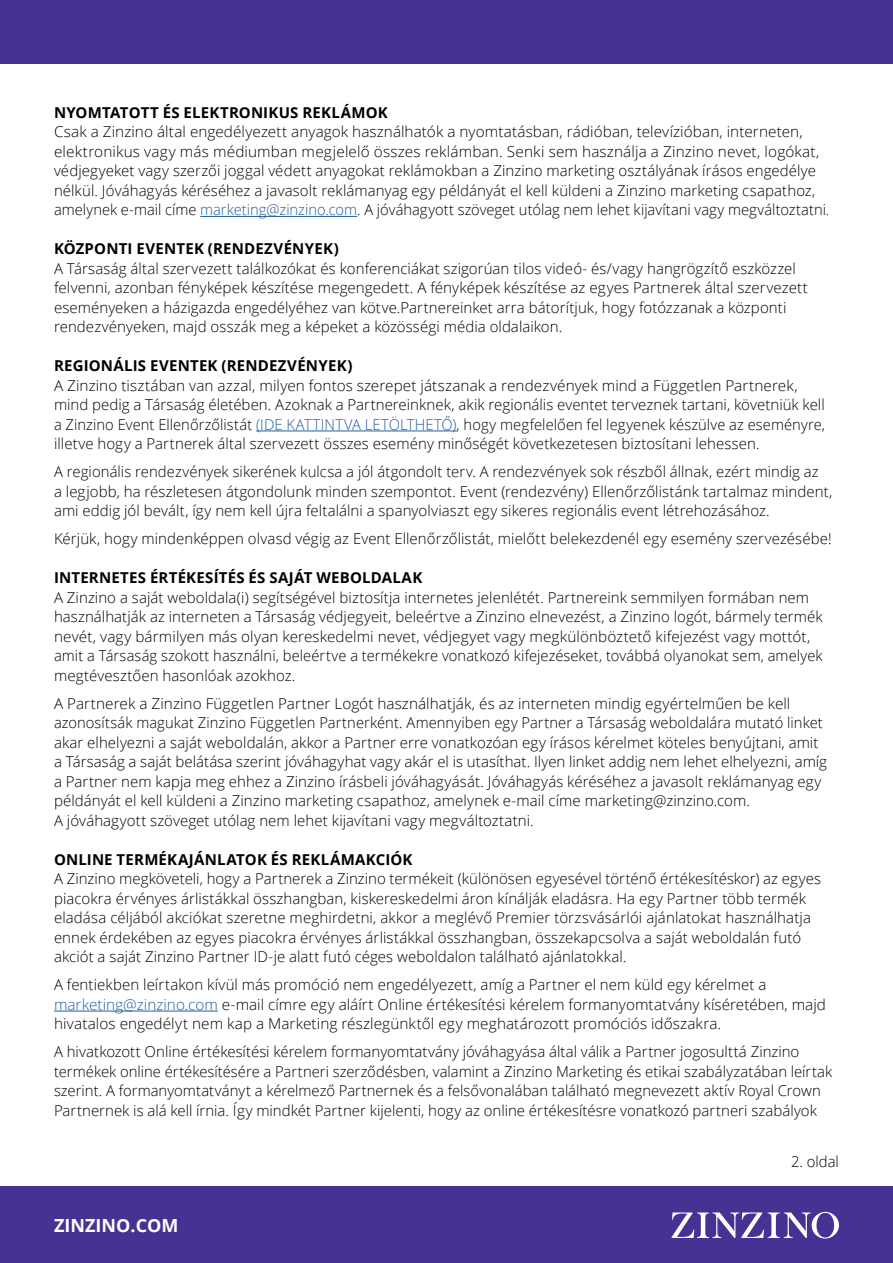
<style>
.page{position:relative;width:893px;height:1263px;background:#fff}
.page>*{position:absolute;margin:0;border:0;box-sizing:border-box;transform-origin:0 0}
.t1{font:700 18px "Open Sans";color:#fff}
.t2{font:300 15px/19.5px "Open Sans";letter-spacing:.005em;color:#000}
.t3{font:700 15px "Open Sans";letter-spacing:.015em;color:#000}
.s1{color:#215e9e}
</style>
<div class="page">
<div style="left:0;top:1186px;width:893px;height:77px;background:#473192"></div>
<svg style="left:671px;top:1212px;width:168px;height:26px"></svg>
<div style="left:0;top:0;width:893px;height:64px;background:#473192"></div>
<hr style="left:200px;top:216px;width:157px;height:1px;background:#215e9e">
<hr style="left:256px;top:431px;width:201px;height:1px;background:#215e9e">
<hr style="left:54px;top:1011px;width:164px;height:1px;background:#215e9e">
<p class="t3" style="left:54px;top:102px;width:335px">NYOMTATOTT ÉS ELEKTRONIKUS REKLÁMOK</p>
<p class="t2" style="left:54px;top:122px;width:777px">Csak a Zinzino által engedélyezett anyagok használhatók a nyomtatásban, rádióban, televízióban, interneten, elektronikus vagy más médiumban megjelelő összes reklámban. Senki sem használja a Zinzino nevet, logókat, védjegyeket vagy szerzői joggal védett anyagokat reklámokban a Zinzino marketing osztályának írásos engedélye nélkül. Jóváhagyás kéréséhez a javasolt reklámanyag egy példányát el kell küldeni a Zinzino marketing csapathoz, amelynek e-mail címe <span class="s1">marketing@zinzino.com</span>. A jóváhagyott szöveget utólag nem lehet kijavítani vagy megváltoztatni.</p>
<p class="t3" style="left:54px;top:238px;width:286px">KÖZPONTI EVENTEK (RENDEZVÉNYEK)</p>
<p class="t2" style="left:54px;top:258px;width:755px">A Társaság által szervezett találkozókat és konferenciákat szigorúan tilos videó- és/vagy hangrögzítő eszközzel felvenni, azonban fényképek készítése megengedett. A fényképek készítése az egyes Partnerek által szervezett eseményeken a házigazda engedélyéhez van kötve.Partnereinket arra bátorítjuk, hogy fotózzanak a központi rendezvényeken, majd osszák meg a képeket a közösségi média oldalaikon.</p>
<p class="t3" style="left:54px;top:355px;width:300px">REGIONÁLIS EVENTEK (RENDEZVÉNYEK)</p>
<p class="t2" style="left:54px;top:375px;width:772px">A Zinzino tisztában van azzal, milyen fontos szerepet játszanak a rendezvények mind a Független Partnerek, mind pedig a Társaság életében. Azoknak a Partnereinknek, akik regionális eventet terveznek tartani, követniük kell a Zinzino Event Ellenőrzőlistát <span class="s1">(IDE KATTINTVA LETÖLTHETŐ)</span>, hogy megfelelően fel legyenek készülve az eseményre, illetve hogy a Partnerek által szervezett összes esemény minőségét következetesen biztosítani lehessen.</p>
<p class="t2" style="left:54px;top:462px;width:780px">A regionális rendezvények sikerének kulcsa a jól átgondolt terv. A rendezvények sok részből állnak, ezért mindig az<br>a legjobb, ha részletesen átgondolunk minden szempontot. Event (rendezvény) Ellenőrzőlistánk tartalmaz mindent, ami eddig jól bevált, így nem kell újra feltalálni a spanyolviaszt egy sikeres regionális event létrehozásához.</p>
<p class="t2" style="left:54px;top:529px;width:779px">Kérjük, hogy mindenképpen olvasd végig az Event Ellenőrzőlistát, mielőtt belekezdenél egy esemény szervezésébe!</p>
<p class="t3" style="left:54px;top:567px;width:370px">INTERNETES ÉRTÉKESÍTÉS ÉS SAJÁT WEBOLDALAK</p>
<p class="t2" style="left:54px;top:587px;width:770px">A Zinzino a saját weboldala(i) segítségével biztosítja internetes jelenlétét. Partnereink semmilyen formában nem használhatják az interneten a Társaság védjegyeit, beleértve a Zinzino elnevezést, a Zinzino logót, bármely termék nevét, vagy bármilyen más olyan kereskedelmi nevet, védjegyet vagy megkülönböztető kifejezést vagy mottót, amit a Társaság szokott használni, beleértve a termékekre vonatkozó kifejezéseket, továbbá olyanokat sem, amelyek megtévesztően hasonlóak azokhoz.</p>
<p class="t2" style="left:54px;top:693px;width:775px">A Partnerek a Zinzino Független Partner Logót használhatják, és az interneten mindig egyértelműen be kell azonosítsák magukat Zinzino Független Partnerként. Amennyiben egy Partner a Társaság weboldalára mutató linket akar elhelyezni a saját weboldalán, akkor a Partner erre vonatkozóan egy írásos kérelmet köteles benyújtani, amit a Társaság a saját belátása szerint jóváhagyhat vagy akár el is utasíthat. Ilyen linket addig nem lehet elhelyezni, amíg a Partner nem kapja meg ehhez a Zinzino írásbeli jóváhagyását. Jóváhagyás kéréséhez a javasolt reklámanyag egy példányát el kell küldeni a Zinzino marketing csapathoz, amelynek e-mail címe marketing@zinzino.com.<br>A jóváhagyott szöveget utólag nem lehet kijavítani vagy megváltoztatni.</p>
<p class="t3" style="left:54px;top:849px;width:360px">ONLINE TERMÉKAJÁNLATOK ÉS REKLÁMAKCIÓK</p>
<p class="t2" style="left:54px;top:869px;width:768px">A Zinzino megköveteli, hogy a Partnerek a Zinzino termékeit (különösen egyesével történő értékesítéskor) az egyes piacokra érvényes árlistákkal összhangban, kiskereskedelmi áron kínálják eladásra. Ha egy Partner több termék eladása céljából akciókat szeretne meghirdetni, akkor a meglévő Premier törzsvásárlói ajánlatokat használhatja ennek érdekében az egyes piacokra érvényes árlistákkal összhangban, összekapcsolva a saját weboldalán futó akciót a saját Zinzino Partner ID-je alatt futó céges weboldalon található ajánlatokkal.</p>
<p class="t2" style="left:54px;top:975px;width:773px">A fentiekben leírtakon kívül más promóció nem engedélyezett, amíg a Partner el nem küld egy kérelmet a <span class="s1">marketing@zinzino.com</span> e-mail címre egy aláírt Online értékesítési kérelem formanyomtatvány kíséretében, majd hivatalos engedélyt nem kap a Marketing részlegünktől egy meghatározott promóciós időszakra.</p>
<p class="t2" style="left:54px;top:1042px;width:780px">A hivatkozott Online értékesítési kérelem formanyomtatvány jóváhagyása által válik a Partner jogosulttá Zinzino termékek online értékesítésére a Partneri szerződésben, valamint a Zinzino Marketing és etikai szabályzatában leírtak szerint. A formanyomtatványt a kérelmező Partnernek és a felsővonalában található megnevezett aktív Royal Crown Partnernek is alá kell írnia. Így mindkét Partner kijelenti, hogy az online értékesítésre vonatkozó partneri szabályok</p>
<p class="t1" style="left:54px;top:1213px;width:126px">ZINZINO.COM</p>
<p class="t2" style="left:791px;top:1151px;width:49px">2. oldal</p>
</div>
